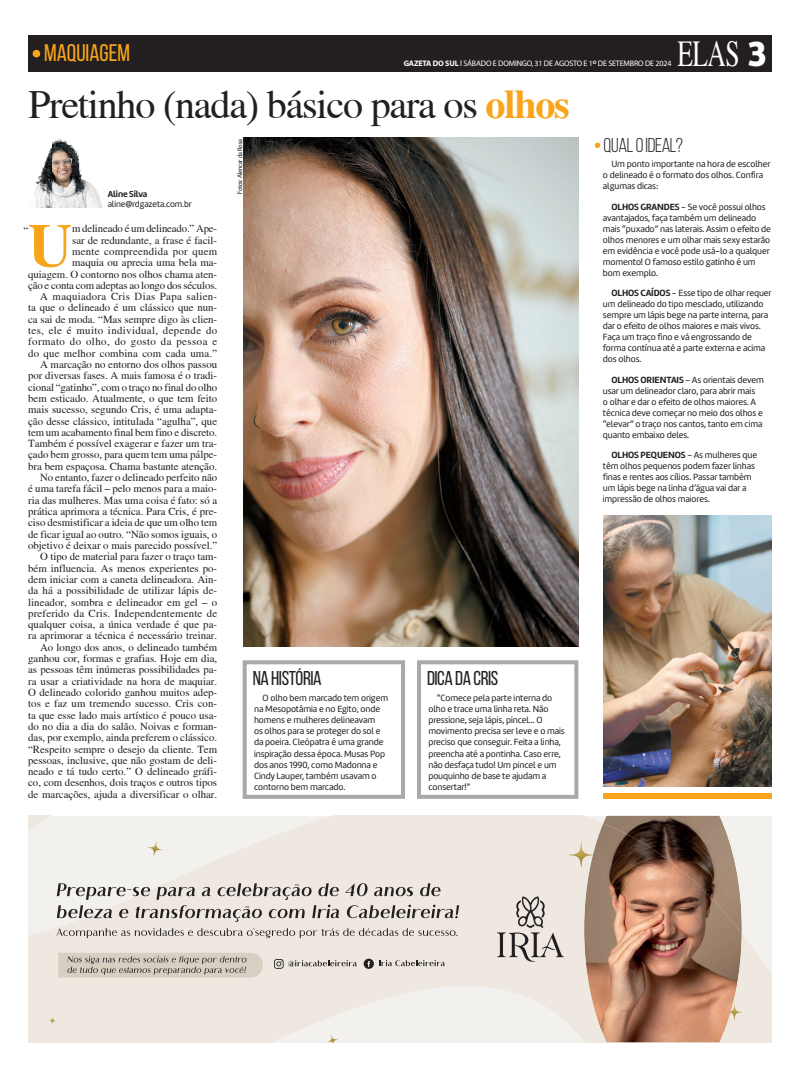
<style>
.page{position:relative;width:800px;height:1078px;background:#fff}
.page>*{position:absolute;margin:0;border:0;box-sizing:border-box;transform-origin:0 0}
.t1{font:700 60.9px "Tribune";color:#f9a51b}
.t2{font:40px "Tribune";letter-spacing:-.03em;color:#231f20}
.t3{font:36.5px "Times";color:#fff;scale:.7 1}
.t4{font:24px "Bebas Neue";color:#f9a51b}
.t5{font:20px "Bebas Neue";letter-spacing:-.02em;color:#231f20}
.t6{font:20px "Bebas Neue";letter-spacing:-.02em;color:#231f20}
.t7{font:10.8px/11.3px "Tribune";color:#231f20;text-align:right}
.t8{font:9.3px/11px "Amelia";letter-spacing:-.01em;color:#231f20}
.t9{font:9px/10px "Amelia";letter-spacing:-.01em;color:#231f20}
.t10{font:8px "Myriad";letter-spacing:-.02em;color:#fff}
.t11{font:7px "Today SHOP";letter-spacing:-.01em;color:#231f20}
.s1{font-family:"Amelia";font-weight:900;font-size:36px}
.s2{font-weight:700}
.s3{font-weight:700;color:#f9a51b}
</style>
<div class="page">
<div style="left:28px;top:35px;width:743px;height:37px;background:#231f20"></div>
<div style="left:33px;top:50px;width:7px;height:7px;background:#f9a51b;border-radius:50%"></div>
<img style="left:34px;top:139px;width:69px;height:68px">
<div style="left:603px;top:793px;width:168px;height:5px;background:#f9a51b"></div>
<svg style="left:594px;top:143px;width:6px;height:5px"></svg>
<svg style="left:28px;top:815px;width:743px;height:227px;background:#efeae3"></svg>
<img style="left:143px;top:836px;width:24px;height:24px;border-radius:9px">
<svg style="left:46px;top:1014px;width:13px;height:12px"></svg>
<img style="left:324px;top:1031px;width:17px;height:11px">
<svg style="left:497px;top:896px;width:67px;height:65px;background:#c9c3bd"></svg>
<img style="left:603px;top:815px;width:138px;height:70px">
<img style="left:584px;top:823px;width:94px;height:219px">
<img style="left:678px;top:854px;width:32px;height:188px">
<img style="left:709px;top:885px;width:32px;height:157px">
<img style="left:561px;top:835px;width:39px;height:39px;border-radius:50%">
<img style="left:721px;top:999px;width:25px;height:25px;border-radius:50%">
<svg style="left:345px;top:883px;width:23px;height:13px"></svg>
<svg style="left:374px;top:886px;width:39px;height:10px"></svg>
<svg style="left:419px;top:883px;width:22px;height:13px"></svg>
<svg style="left:57px;top:883px;width:282px;height:38px;background:#c9c4be"></svg>
<svg style="left:346px;top:904px;width:113px;height:14px;background:#b6b0ab"></svg>
<svg style="left:56px;top:927px;width:401px;height:10px;background:#ccc6bf"></svg>
<svg style="left:58px;top:952px;width:205px;height:25px;background:#c6beb3"></svg>
<svg style="left:363px;top:958px;width:82px;height:10px"></svg>
<svg style="left:274px;top:958px;width:83px;height:10px"></svg>
<img style="left:603px;top:515px;width:168px;height:271px">
<svg style="left:242px;top:660px;width:163px;height:138px"></svg>
<svg style="left:417px;top:660px;width:161px;height:138px"></svg>
<img style="left:243px;top:137px;width:335px;height:509px">
<p class="t4" style="left:44px;top:39px;width:87px">MAQUIAGEM</p>
<p class="t3" style="left:677px;top:38px;width:129px">ELAS <span class="s1">3</span></p>
<p class="t10" style="left:403px;top:60px;width:269px"><span class="s2">GAZETA DO SUL</span> l SÁBADO E DOMINGO, 31 DE AGOSTO E 1<sup>O</sup> DE SETEMBRO DE 2024</p>
<p class="t2" style="left:28px;top:80px;width:543px">Pretinho (nada) básico para os <span class="s3">olhos</span></p>
<p class="t9" style="left:108px;top:189px;width:86px"><span class="s2">Aline Silva </span>aline@rdgazeta.com.br</p>
<p class="t7" style="left:28px;top:223px;width:190px">m delineado é um delineado.” Ape-<br>sar de redundante, a frase é facil-<br>mente compreendida por quem<br>maquia ou aprecia uma bela ma-<br>quiagem. O contorno nos olhos chama aten&shy;ção e conta com adeptas ao longo dos séculos.<br>A maquiadora Cris Dias Papa salien-<br>ta que o delineado é um clássico que nun&shy;ca sai de moda. “Mas sempre digo às clien&shy;tes, ele é muito individual, depende do formato do olho, do gosto da pessoa e do que melhor combina com cada uma.” A marcação no entorno dos olhos passou por diversas fases. A mais famosa é o tradi&shy;cional “gatinho”, com o traço no final do olho bem esticado. Atualmente, o que tem feito mais sucesso, segundo Cris, é uma adapta&shy;ção desse clássico, intitulada “agulha”, que tem um acabamento final bem fino e discreto.<br>Também é possível exagerar e fazer um tra&shy;çado bem grosso, para quem tem uma pálpe&shy;bra bem espaçosa. Chama bastante atenção.<br>No entanto, fazer o delineado perfeito não<br>é uma tarefa fácil – pelo menos para a maio&shy;ria das mulheres. Mas uma coisa é fato: só a prática aprimora a técnica. Para Cris, é pre&shy;ciso desmistificar a ideia de que um olho tem de ficar igual ao outro. “Não somos iguais, o objetivo é deixar o mais parecido possível.” O tipo de material para fazer o traço tam&shy;bém influencia. As menos experientes po&shy;dem iniciar com a caneta delineadora. Ain&shy;da há a possibilidade de utilizar lápis de&shy;lineador, sombra e delineador em gel – o preferido da Cris. Independentemente de qualquer coisa, a única verdade é que pa&shy;ra aprimorar a técnica é necessário treinar.<br>Ao longo dos anos, o delineado também ganhou cor, formas e grafias. Hoje em dia, as pessoas têm inúmeras possibilidades pa&shy;ra usar a criatividade na hora de maquiar.<br>O delineado colorido ganhou muitos adep&shy;tos e faz um tremendo sucesso. Cris con&shy;ta que esse lado mais artístico é pouco usa&shy;do no dia a dia do salão. Noivas e forman&shy;das, por exemplo, ainda preferem o clássico. “Respeito sempre o desejo da cliente. Tem pessoas, inclusive, que não gostam de deli&shy;neado e tá tudo certo.” O delineado gráfi&shy;co, com desenhos, dois traços e outros tipos de marcações, ajuda a diversificar o olhar.</p>
<p class="t1" style="left:28px;top:208px;width:46px">U</p>
<p class="t7" style="left:24px;top:224px;width:6px">“</p>
<p class="t11" style="left:237px;top:194px;width:56px;rotate:-90deg">Fotos: Alencar da Rosa</p>
<p class="t5" style="left:252px;top:666px;width:71px">NA HISTÓRIA</p>
<p class="t8" style="left:254px;top:693px;width:136px;text-indent:9px">O olho bem marcado tem origem na Mesopotâmia e no Egito, onde homens e mulheres delineavam<br>os olhos para se proteger do sol e da poeira. Cleópatra é uma grande inspiração dessa época. Musas Pop dos anos 1990, como Madonna e<br>Cindy Lauper, também usavam o contorno bem marcado.</p>
<p class="t5" style="left:427px;top:666px;width:73px">DICA DA CRIS</p>
<p class="t8" style="left:428px;top:693px;width:138px;text-indent:9px">“Comece pela parte interna do olho e trace uma linha reta. Não pressione, seja lápis, pincel... O movimento precisa ser leve e o mais preciso que conseguir. Feita a linha, preencha até a pontinha. Caso erre, não desfaça tudo! Um pincel e um pouquinho de base te ajudam a consertar!”</p>
<p class="t6" style="left:603px;top:133px;width:81px">QUAL O IDEAL?</p>
<p class="t8" style="left:602px;top:160px;width:169px;text-indent:9px">Um ponto importante na hora de escolher o delineado é o formato dos olhos. Confira algumas dicas:</p>
<p class="t8" style="left:602px;top:202px;width:170px;text-indent:9px"><span class="s2">OLHOS GRANDES</span> - Se você possui olhos avantajados, faça também um delineado mais “puxado” nas laterais. Assim o efeito de olhos menores e um olhar mais sexy estarão em evidência e você pode usá-lo a qualquer momento! O famoso estilo gatinho é um bom exemplo.</p>
<p class="t8" style="left:602px;top:288px;width:170px;text-indent:9px"><span class="s2">OLHOS CAÍDOS</span> - Esse tipo de olhar requer um delineado do tipo mesclado, utilizando sempre um lápis bege na parte interna, para dar o efeito de olhos maiores e mais vivos.<br>Faça um traço fino e vá engrossando de forma contínua até a parte externa e acima dos olhos.</p>
<p class="t8" style="left:602px;top:375px;width:162px;text-indent:9px"><span class="s2">OLHOS ORIENTAIS</span> - As orientais devem usar um delineador claro, para abrir mais<br>o olhar e dar o efeito de olhos maiores. A técnica deve começar no meio dos olhos e “elevar” o traço nos cantos, tanto em cima quanto embaixo deles.</p>
<p class="t8" style="left:602px;top:450px;width:156px;text-indent:9px"><span class="s2">OLHOS PEQUENOS</span> - As mulheres que têm olhos pequenos podem fazer linhas finas e rentes aos cílios. Passar também um lápis bege na linha d’água vai dar a impressão de olhos maiores.</p>
</div>
